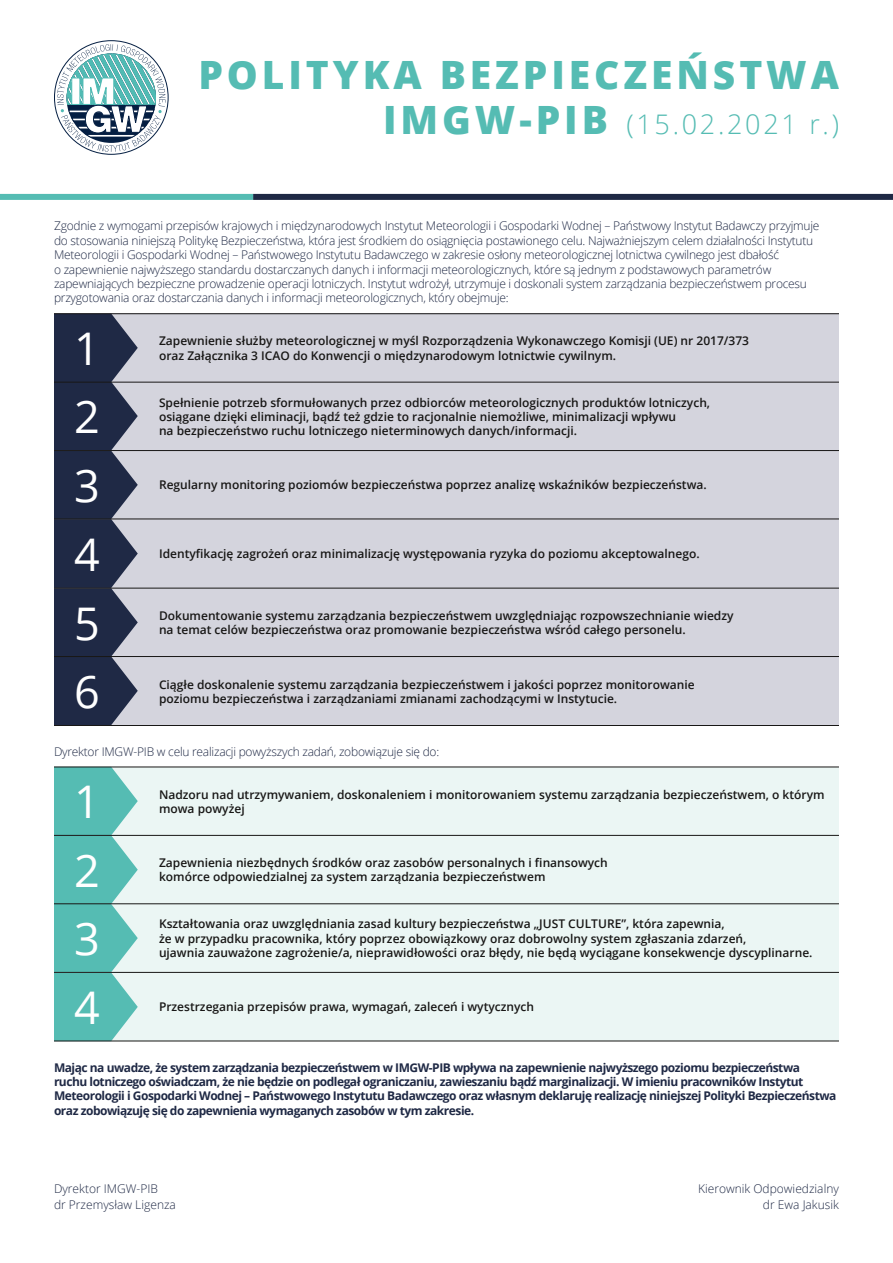
<style>
.page{position:relative;width:893px;height:1263px;background:#fff}
.page>*{position:absolute;margin:0;border:0;box-sizing:border-box;transform-origin:0 0}
.t1{font:45px "Open Sans";color:#fff}
.t2{font:800 39px "Open Sans";letter-spacing:.1em;color:#55bcb3}
.t3{font:300 27px "Open Sans";letter-spacing:.1em;color:#55bcb3}
.t4{font:600 12px/14.4px "Open Sans";color:#181716}
.t5{font:300 12px/14.4px "Open Sans";letter-spacing:-.02em;color:#1f2945}
.t6{font:700 12px/14.4px "Open Sans";letter-spacing:-.04em;color:#1f2945}
.t7{font:300 12px/16.2px "Open Sans";color:#1f2945}
.s1{font-weight:800;font-size:39px}
</style>
<div class="page">
<svg style="left:57px;top:44px;width:108px;height:108px"></svg>
<div style="left:253px;top:194px;width:640px;height:6px;background:#1f2945"></div>
<div style="left:0;top:194px;width:253px;height:6px;background:#55bcb3"></div>
<div style="left:54px;top:835px;width:785px;height:69px;background:#ebf6f4"></div>
<div style="left:54px;top:972px;width:785px;height:69px;background:#ebf6f4"></div>
<div style="left:54px;top:767px;width:785px;height:68px;background:#ebf6f4"></div>
<div style="left:54px;top:903px;width:785px;height:69px;background:#ebf6f4"></div>
<svg style="left:54px;top:768px;width:84px;height:272px;background:#6cc4bc"></svg>
<div style="left:54px;top:382px;width:785px;height:69px;background:#d4d4dd"></div>
<div style="left:54px;top:314px;width:785px;height:68px;background:#d4d4dd"></div>
<div style="left:54px;top:519px;width:785px;height:69px;background:#d4d4dd"></div>
<div style="left:54px;top:657px;width:785px;height:68px;background:#d4d4dd"></div>
<div style="left:54px;top:450px;width:785px;height:69px;background:#d4d4dd"></div>
<div style="left:54px;top:588px;width:785px;height:69px;background:#d4d4dd"></div>
<svg style="left:54px;top:314px;width:84px;height:411px;background:#38405a"></svg>
<hr style="left:54px;top:835px;width:785px;height:1px;background:#181716">
<hr style="left:54px;top:767px;width:785px;height:1px;background:#181716">
<hr style="left:54px;top:903px;width:785px;height:1px;background:#181716">
<hr style="left:54px;top:972px;width:785px;height:1px;background:#181716">
<hr style="left:54px;top:1040px;width:785px;height:1px;background:#181716">
<hr style="left:54px;top:382px;width:785px;height:1px;background:#181716">
<hr style="left:54px;top:313px;width:785px;height:1px;background:#181716">
<hr style="left:54px;top:450px;width:785px;height:1px;background:#181716">
<hr style="left:54px;top:519px;width:785px;height:1px;background:#181716">
<hr style="left:54px;top:588px;width:785px;height:1px;background:#181716">
<hr style="left:54px;top:656px;width:785px;height:1px;background:#181716">
<hr style="left:54px;top:725px;width:785px;height:1px;background:#181716">
<h2 class="t2" style="left:198px;top:46px;width:642px">POLITYKA BEZPIECZEŃSTWA</h2>
<h3 class="t3" style="left:383px;top:106px;width:457px"><span class="s1">IMGW-PIB</span> (15.02.2021 r.)</h3>
<p class="t5" style="left:54px;top:218px;width:767px">Zgodnie z wymogami przepisów krajowych i międzynarodowych Instytut Meteorologii i Gospodarki Wodnej – Państwowy Instytut Badawczy przyjmuje do stosowania niniejszą Politykę Bezpieczeństwa, która jest środkiem do osiągnięcia postawionego celu. Najważniejszym celem działalności Instytutu Meteorologii i Gospodarki Wodnej – Państwowego Instytutu Badawczego w zakresie osłony meteorologicznej lotnictwa cywilnego jest dbałość<br>o zapewnienie najwyższego standardu dostarczanych danych i informacji meteorologicznych, które są jednym z podstawowych parametrów zapewniających bezpieczne prowadzenie operacji lotniczych. Instytut wdrożył, utrzymuje i doskonali system zarządzania bezpieczeństwem procesu przygotowania oraz dostarczania danych i informacji meteorologicznych, który obejmuje:</p>
<h1 class="t1" style="left:74px;top:318px;width:27px">1</h1>
<h1 class="t1" style="left:74px;top:386px;width:27px">2</h1>
<h1 class="t1" style="left:74px;top:455px;width:27px">3</h1>
<h1 class="t1" style="left:74px;top:524px;width:27px">4</h1>
<h1 class="t1" style="left:74px;top:592px;width:27px">5</h1>
<h1 class="t1" style="left:74px;top:661px;width:27px">6</h1>
<p class="t4" style="left:159px;top:333px;width:592px">Zapewnienie służby meteorologicznej w myśl Rozporządzenia Wykonawczego Komisji (UE) nr 2017/373</p>
<p class="t4" style="left:159px;top:348px;width:459px">oraz Załącznika 3 ICAO do Konwencji o międzynarodowym lotnictwie cywilnym.</p>
<p class="t4" style="left:159px;top:395px;width:553px">Spełnienie potrzeb sformułowanych przez odbiorców meteorologicznych produktów lotniczych, osiągane dzięki eliminacji, bądź też gdzie to racjonalnie niemożliwe, minimalizacji wpływu<br>na bezpieczeństwo ruchu lotniczego nieterminowych danych/informacji.</p>
<p class="t4" style="left:159px;top:477px;width:549px">Regularny monitoring poziomów bezpieczeństwa poprzez analizę wskaźników bezpieczeństwa.</p>
<p class="t4" style="left:159px;top:546px;width:542px">Identyfikację zagrożeń oraz minimalizację występowania ryzyka do poziomu akceptowalnego.</p>
<p class="t4" style="left:159px;top:608px;width:576px">Dokumentowanie systemu zarządzania bezpieczeństwem uwzględniając rozpowszechnianie wiedzy na temat celów bezpieczeństwa oraz promowanie bezpieczeństwa wśród całego personelu.</p>
<p class="t4" style="left:159px;top:677px;width:537px">Ciągłe doskonalenie systemu zarządzania bezpieczeństwem i jakości poprzez monitorowanie poziomu bezpieczeństwa i zarządzaniami zmianami zachodzącymi w Instytucie.</p>
<p class="t5" style="left:54px;top:744px;width:387px">Dyrektor IMGW-PIB w celu realizacji powyższych zadań, zobowiązuje się do:</p>
<h1 class="t1" style="left:74px;top:771px;width:27px">1</h1>
<p class="t4" style="left:159px;top:787px;width:667px">Nadzoru nad utrzymywaniem, doskonaleniem i monitorowaniem systemu zarządzania bezpieczeństwem, o którym</p>
<p class="t4" style="left:159px;top:801px;width:87px">mowa powyżej</p>
<h1 class="t1" style="left:74px;top:840px;width:27px">2</h1>
<p class="t4" style="left:159px;top:855px;width:450px">Zapewnienia niezbędnych środków oraz zasobów personalnych i finansowych komórce odpowiedzialnej za system zarządzania bezpieczeństwem</p>
<h1 class="t1" style="left:74px;top:908px;width:27px">3</h1>
<p class="t4" style="left:159px;top:916px;width:589px">Kształtowania oraz uwzględniania zasad kultury bezpieczeństwa „JUST CULTURE”, która zapewnia,<br>że w przypadku pracownika, który poprzez obowiązkowy oraz dobrowolny system zgłaszania zdarzeń,</p>
<p class="t4" style="left:159px;top:945px;width:655px">ujawnia zauważone zagrożenie/a, nieprawidłowości oraz błędy, nie będą wyciągane konsekwencje dyscyplinarne.</p>
<h1 class="t1" style="left:74px;top:977px;width:27px">4</h1>
<p class="t4" style="left:159px;top:1000px;width:377px">Przestrzegania przepisów prawa, wymagań, zaleceń i wytycznych</p>
<p class="t6" style="left:54px;top:1060px;width:784px">Mając na uwadze, że system zarządzania bezpieczeństwem w IMGW-PIB wpływa na zapewnienie najwyższego poziomu bezpieczeństwa<br>ruchu lotniczego oświadczam, że nie będzie on podlegał ograniczaniu, zawieszaniu bądź marginalizacji. W imieniu pracowników Instytut Meteorologii i Gospodarki Wodnej – Państwowego Instytutu Badawczego oraz własnym deklaruję realizację niniejszej Polityki Bezpieczeństwa oraz zobowiązuję się do zapewnienia wymaganych zasobów w tym zakresie.</p>
<p class="t7" style="left:54px;top:1180px;width:124px">Dyrektor IMGW-PIB<br>dr Przemysław Ligenza</p>
<p class="t7" style="left:698px;top:1180px;width:142px;text-align:right">Kierownik Odpowiedzialny dr Ewa Jakusik</p>
</div>
